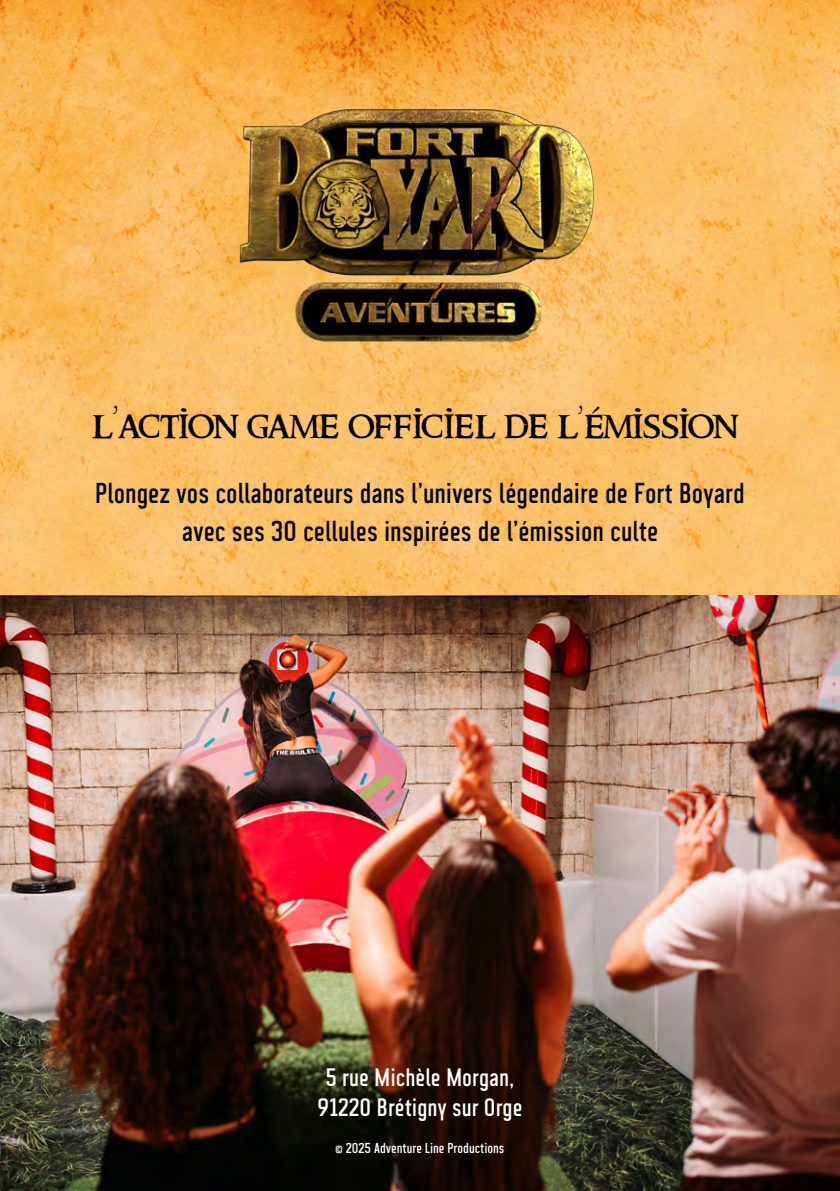
<style>
.page{position:relative;width:840px;height:1191px;background:#fff}
.page>*{position:absolute;margin:0;border:0;box-sizing:border-box;transform-origin:0 0}
.t1{font:38px "Fortboyard";letter-spacing:-.035em;color:#000}
.t2{font:32px/38.4px "CA Geheimagent";color:#000;text-align:center}
.t3{font:28px/30px "CA Geheimagent";color:#fff}
.t4{font:16px "CA Geheimagent";color:#fff}
</style>
<div class="page">
<img style="left:1px;top:0;width:838px;height:595px">
<img style="left:192px;top:96px;width:455px;height:256px">
<img style="left:1px;top:595px;width:838px;height:596px">
<img style="left:0;top:0;width:1px;height:1191px">
<p class="t1" style="left:91px;top:393px;width:647px">L’ACTION GAME OFFICIEL DE L’ÉMISSION</p>
<p class="t2" style="left:95px;top:473px;width:650px">Plongez vos collaborateurs dans l’univers légendaire de Fort Boyard avec ses 30 cellules inspirées de l’émission culte</p>
<p class="t3" style="left:317px;top:1061px;width:206px">5 rue Michèle Morgan,<br>91220 Brétigny sur Orge</p>
<p class="t4" style="left:335px;top:1139px;width:170px">© 2025 Adventure Line Productions</p>
</div>
